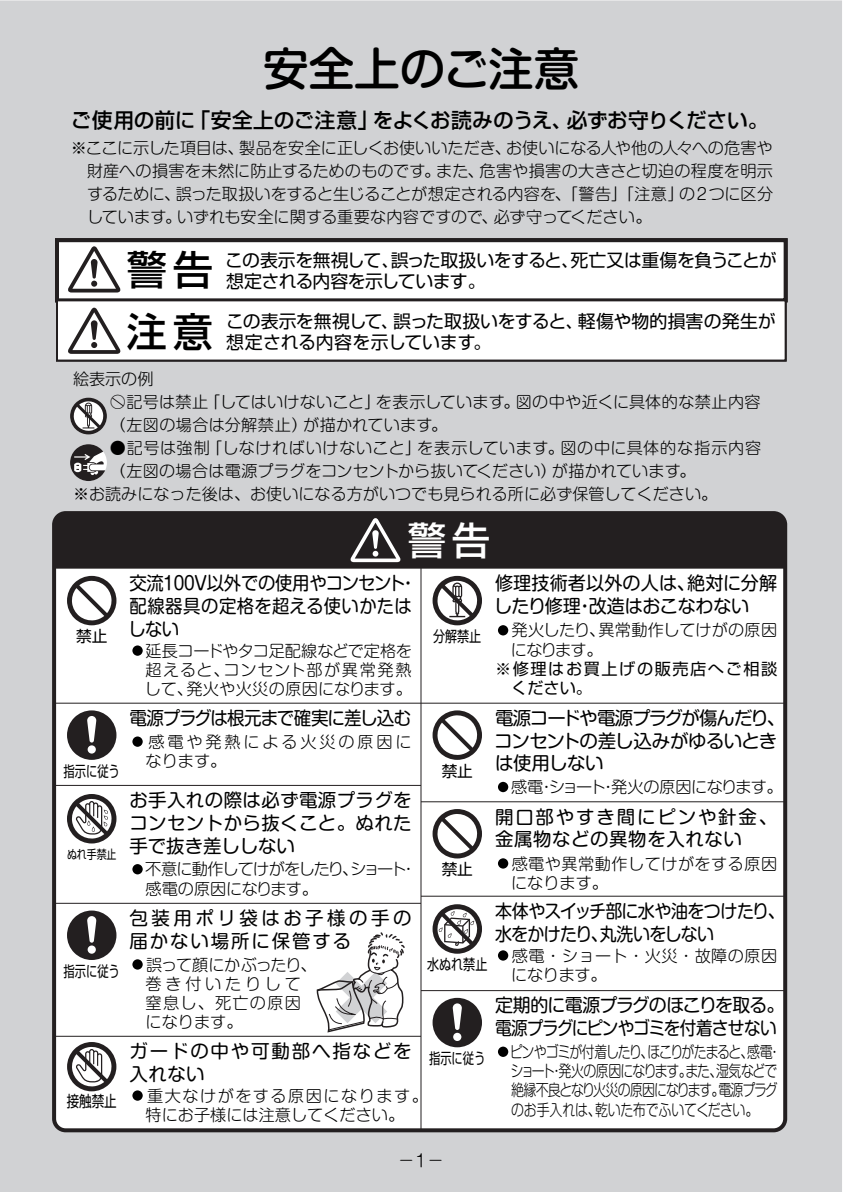
<style>
.page{position:relative;width:843px;height:1192px;background:#fff}
.page>*{position:absolute;margin:0;border:0;box-sizing:border-box;transform-origin:0 0}
.t1{font:500 45.6px "Shin M Go Pro";color:#000}
.t2{font:500 40.2px "Shin Go Pro";color:#000}
.t3{font:500 38.2px "Shin Go Pro";color:#fff}
.t4{font:500 20.8px "Shin Go Pro";letter-spacing:-.015em;color:#000}
.t5{font:18.4px/22.6px "Shin M Go Pro";letter-spacing:-.05em;color:#000}
.t6{font:18.4px/22.6px "Shin M Go Pro";letter-spacing:-.015em;color:#000;text-align:justify}
.t7{font:18.4px/22.6px "Shin M Go Pro";letter-spacing:-.015em;color:#000;scale:.94 1}
.t8{font:18.4px/22.6px "Shin M Go Pro";letter-spacing:-.045em;color:#000;scale:.92 1}
.t9{font:18.4px/22.6px "Shin M Go Pro";letter-spacing:.065em;color:#000}
.t10{font:18.4px/22.6px "Shin M Go Pro";letter-spacing:.19em;color:#000}
.t11{font:18.4px/22.6px "Shin M Go Pro";letter-spacing:.1em;color:#000}
.t12{font:18.4px "Shin M Go Pro";letter-spacing:-.06em;color:#000;scale:.95 1}
.t13{font:17.8px "Shin Go Pro";letter-spacing:-.025em;color:#000}
.t14{font:17.8px/21.2px "Shin Go Pro";color:#000}
.t15{font:300 17px "Shin M Go Pro";color:#000}
.t16{font:300 16.2px/23px "Shin M Go Pro";color:#000;text-align:justify}
.t17{font:300 16.2px/19.2px "Shin M Go Pro";letter-spacing:-.065em;color:#000}
.t18{font:300 16.2px/19.2px "Shin M Go Pro";letter-spacing:.045em;color:#000}
.t19{font:300 16.2px/19.2px "Shin M Go Pro";letter-spacing:.03em;color:#000}
.t20{font:300 16.2px "Shin M Go Pro";letter-spacing:.04em;color:#000}
.t21{font:300 16.2px/19.2px "Shin M Go Pro";letter-spacing:-.05em;color:#000}
.t22{font:16.2px "Shin Go Pro";letter-spacing:.1em;color:#000}
.t23{font:300 16.2px/19.2px "Shin M Go Pro";letter-spacing:.175em;color:#000}
.t24{font:300 16.2px "Shin M Go Pro";letter-spacing:-.035em;color:#000}
.t25{font:15.6px "Shin Go Pro";color:#000}
.t26{font:15.6px "Shin Go Pro";color:#000;scale:.8 1}
.t27{font:15px "Shin Go Pro";color:#000;scale:.75 1}
.t28{font:15px "Shin Go Pro";color:#000;scale:.8 1}
.t29{font:12.4px "Shin Go Pro";color:#000;scale:.8 1}
</style>
<div class="page">
<div style="left:0;top:0;width:842px;height:1192px;background:#d1d2d4"></div>
<hr style="left:54px;top:513px;width:731px;height:4px;background:#231f20">
<svg style="left:54px;top:517px;width:733px;height:614px;background:#e1e1e1"></svg>
<div style="left:57px;top:240px;width:728px;height:60px;background:#fff"></div>
<div style="left:55px;top:238px;width:732px;height:64px;border:4px solid #231f20"></div>
<div style="left:57px;top:300px;width:728px;height:60px;background:#fff"></div>
<div style="left:56px;top:299px;width:730px;height:62px;border:2px solid #231f20"></div>
<svg style="left:68px;top:246px;width:53px;height:46px"></svg>
<svg style="left:68px;top:307px;width:53px;height:47px"></svg>
<svg style="left:70px;top:397px;width:54px;height:37px"></svg>
<svg style="left:70px;top:444px;width:37px;height:37px"></svg>
<p class="t1" style="left:263px;top:32px;width:318px">安全上のご注意</p>
<p class="t4" style="left:71px;top:103px;width:699px">ご使用の前に「安全上のご注意」をよくお読みのうえ、必ずお守りください。</p>
<p class="t16" style="left:87px;top:134px;width:687px;text-indent:-16px">※ここに示した項目は、製品を安全に正しくお使いいただき、お使いになる人や他の人々への危害や財産への損害を未然に防止するためのものです。また、危害や損害の大きさと切迫の程度を明示するために、誤った取扱いをすると生じることが想定される内容を、「警告」「注意」の２つに区分しています。いずれも安全に関する重要な内容ですので、必ず守ってください。</p>
<p class="t2" style="left:127px;top:237px;width:88px">警告</p>
<p class="t13" style="left:225px;top:246px;width:553px">この表示を無視して、誤った取扱いをすると、死亡又は重傷を負うことが</p>
<p class="t13" style="left:226px;top:267px;width:261px">想定される内容を示しています。</p>
<p class="t2" style="left:127px;top:298px;width:88px">注意</p>
<p class="t16" style="left:73px;top:365px;width:82px">絵表示の例</p>
<p class="t16" style="left:110px;top:388px;width:652px">○記号は禁止「してはいけないこと」を表示しています。図の中や近くに具体的な禁止内容（左図の場合は分解禁止）が描かれています。</p>
<p class="t20" style="left:110px;top:435px;width:653px">●記号は強制「しなければいけないこと」を表示しています。図の中に具体的な指示内容</p>
<p class="t16" style="left:110px;top:457px;width:587px">（左図の場合は電源プラグをコンセントから抜いてください）が描かれています。</p>
<p class="t16" style="left:73px;top:480px;width:646px">※お読みになった後は、お使いになる方がいつでも見られる所に必ず保管してください。</p>
<p class="t14" style="left:226px;top:308px;width:551px">この表示を無視して、誤った取扱いをすると、軽傷や物的損害の発生が想定される内容を示しています。</p>
<p class="t25" style="left:76px;top:623px;width:33px">禁止</p>
<p class="t27" style="left:64px;top:758px;width:77px">指示に従う</p>
<p class="t29" style="left:67px;top:844px;width:63px">ぬれ手禁止</p>
<p class="t27" style="left:64px;top:958px;width:77px">指示に従う</p>
<p class="t26" style="left:67px;top:1088px;width:64px">接触禁止</p>
<p class="t3" style="left:408px;top:509px;width:84px">警告</p>
<p class="t7" style="left:129px;top:570px;width:308px">交流100V以外での使用やコンセント・配線器具の定格を超える使いかたはしない</p>
<p class="t16" style="left:145px;top:639px;width:269px;line-height:19.2px;text-indent:-15px">●延長コードやタコ足配線などで定格を超えると、コンセント部が異常発熱して、発火や火災の原因になります。</p>
<p class="t6" style="left:494px;top:570px;width:285px">修理技術者以外の人は、絶対に分解したり修理・改造はおこなわない</p>
<p class="t16" style="left:495px;top:617px;width:284px">●発火したり、異常動作してけがの原因</p>
<p class="t16" style="left:511px;top:636px;width:93px">になります。</p>
<p class="t22" style="left:495px;top:655px;width:284px">※修理はお買上げの販売店へご相談</p>
<p class="t22" style="left:511px;top:675px;width:82px">ください。</p>
<p class="t28" style="left:433px;top:624px;width:62px">分解禁止</p>
<p class="t12" style="left:129px;top:703px;width:298px">電源プラグは根元まで確実に差し込む</p>
<p class="t23" style="left:146px;top:730px;width:268px;text-indent:-16px">●感電や発熱による火災の原因になります。</p>
<p class="t6" style="left:129px;top:786px;width:284px">お手入れの際は必ず電源プラグをコンセントから抜くこと。ぬれた手で抜き差ししない</p>
<p class="t21" style="left:146px;top:857px;width:272px;text-indent:-16px">●不意に動作してけがをしたり、ショート・感電の原因になります。</p>
<p class="t10" style="left:129px;top:904px;width:284px">包装用ポリ袋はお子様の手の届かない場所に保管する</p>
<p class="t18" style="left:146px;top:953px;width:173px;text-indent:-16px">●誤って顔にかぶったり、巻き付いたりして窒息し、死亡の原因になります。</p>
<p class="t11" style="left:129px;top:1037px;width:284px">ガードの中や可動部へ指などを入れない</p>
<p class="t18" style="left:129px;top:1084px;width:300px;text-align:center">●重大なけがをする原因になります。特にお子様には注意してください。</p>
<p class="t25" style="left:442px;top:758px;width:33px">禁止</p>
<p class="t25" style="left:442px;top:856px;width:33px">禁止</p>
<p class="t28" style="left:427px;top:951px;width:77px">水ぬれ禁止</p>
<p class="t27" style="left:429px;top:1046px;width:77px">指示に従う</p>
<p class="t5" style="left:494px;top:704px;width:292px">電源コードや電源プラグが傷んだり、コンセントの差し込みがゆるいときは使用しない</p>
<p class="t24" style="left:495px;top:774px;width:289px">●感電・ショート・発火の原因になります。</p>
<p class="t9" style="left:495px;top:803px;width:284px">開口部やすき間にピンや針金、金属物などの異物を入れない</p>
<p class="t19" style="left:511px;top:852px;width:268px;text-indent:-16px">●感電や異常動作してけがをする原因になります。</p>
<p class="t8" style="left:495px;top:897px;width:316px">本体やスイッチ部に水や油をつけたり、水をかけたり、丸洗いをしない</p>
<p class="t19" style="left:511px;top:944px;width:268px;text-indent:-16px">●感電・ショート・火災・故障の原因になります。</p>
<p class="t5" style="left:495px;top:992px;width:291px">定期的に電源プラグのほこりを取る。電源プラグにピンやゴミを付着させない</p>
<p class="t17" style="left:510px;top:1040px;width:272px;text-indent:-16px">●ピンやゴミが付着したり、ほこりがたまると、感電・ショート・発火の原因になります。また、湿気などで絶縁不良となり火災の原因になります。電源プラグのお手入れは、乾いた布でふいてください。</p>
<p class="t15" style="left:398px;top:1147px;width:48px">－1－</p>
</div>
